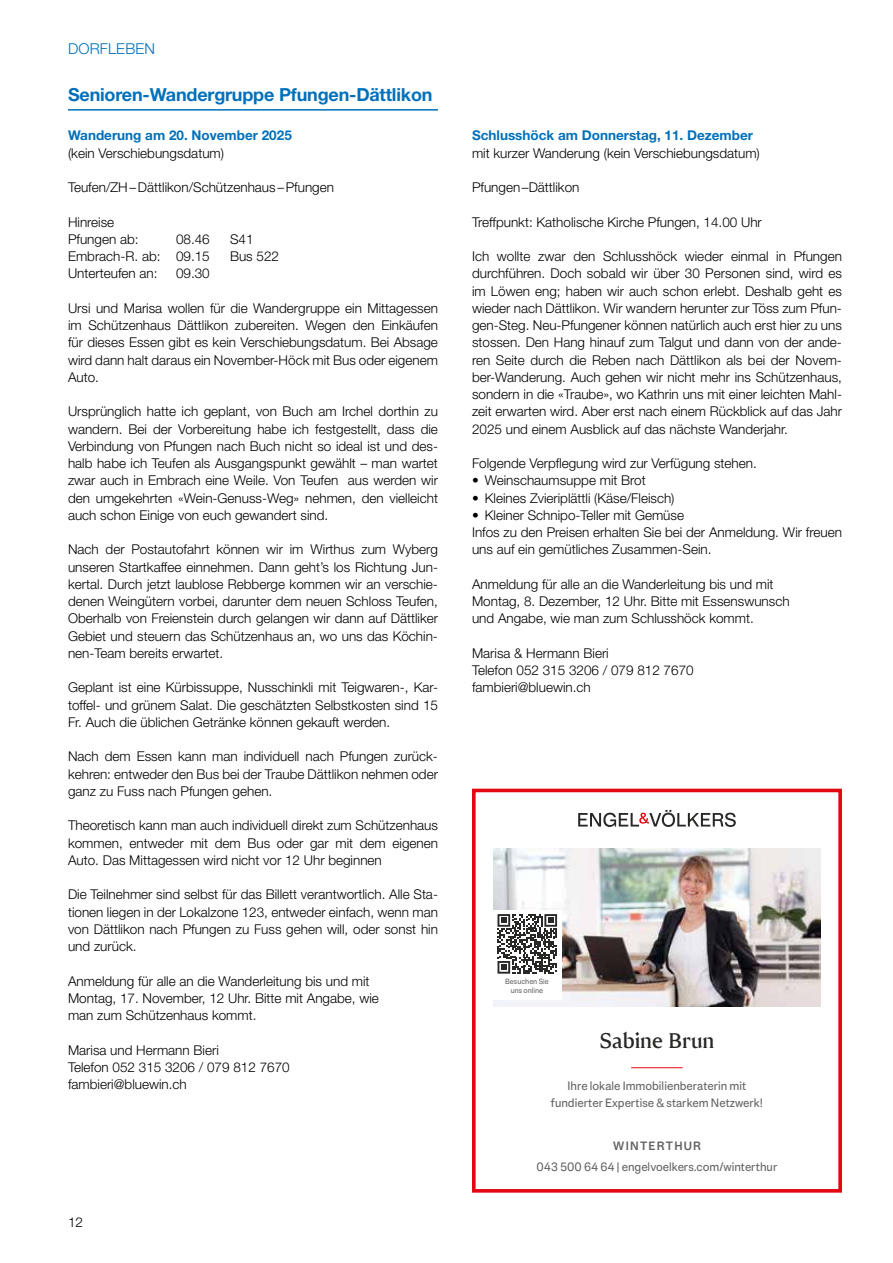
<style>
.page{position:relative;width:893px;height:1263px;background:#fff}
.page>*{position:absolute;margin:0;border:0;box-sizing:border-box;transform-origin:0 0}
.t1{font:700 21px "Engel Voelkers Head";color:#282827}
.t2{font:700 18px "Helvetica Neue LT Pro";letter-spacing:-.01em;color:#0070ba}
.t3{font:300 15px "Helvetica Neue LT Pro";letter-spacing:.01em;color:#0070ba}
.t4{font:300 13.5px/17.2px "Helvetica Neue LT Pro";color:#000;text-align:justify}
.t5{font:700 13.5px "Helvetica Neue LT Pro";color:#0070ba}
.t6{font:12px/16.5px "Engel Voelkers Text";color:#646363;text-align:center}
.t7{font:700 12px "Engel Voelkers Text";letter-spacing:.1em;color:#646363}
.t8{font:7.5px/9px "Engel Voelkers Text";color:#646363;text-align:center}
</style>
<div class="page">
<hr style="left:68px;top:109px;width:370px;height:2px;background:#0070ba">
<div style="left:472px;top:789px;width:370px;height:404px;border:4px solid #e30613"></div>
<img style="left:493px;top:848px;width:328px;height:158px">
<svg style="left:578px;top:810px;width:158px;height:17px"></svg>
<hr style="left:631px;top:1067px;width:52px;height:1px;background:#e30613">
<div style="left:493px;top:910px;width:68px;height:89px;background:#fff"></div>
<svg style="left:497px;top:914px;width:60px;height:60px"></svg>
<p class="t3" style="left:68px;top:40px;width:89px">DORFLEBEN</p>
<h2 class="t2" style="left:68px;top:84px;width:366px">Senioren-Wandergruppe Pfungen-Dättlikon</h2>
<p class="t5" style="left:68px;top:127px;width:225px">Wanderung am 20. November 2025</p>
<p class="t4" style="left:68px;top:144px;width:158px">(kein Verschiebungsdatum)</p>
<p class="t4" style="left:68px;top:178px;width:268px">Teufen/ZH–Dättlikon/Schützenhaus–Pfungen</p>
<p class="t4" style="left:68px;top:213px;width:72px">Hinreise<br>Pfungen ab:</p>
<p class="t4" style="left:176px;top:230px;width:35px">08.46</p>
<p class="t4" style="left:230px;top:230px;width:25px">S41</p>
<p class="t4" style="left:68px;top:247px;width:143px">Embrach-R. ab: 09.15</p>
<p class="t4" style="left:230px;top:247px;width:51px">Bus 522</p>
<p class="t4" style="left:68px;top:265px;width:91px">Unterteufen an:</p>
<p class="t4" style="left:176px;top:265px;width:35px">09.30</p>
<p class="t4" style="left:68px;top:299px;width:371px">Ursi und Marisa wollen für die Wandergruppe ein Mittagessen im Schützenhaus Dättlikon zubereiten. Wegen den Einkäufen für dieses Essen gibt es kein Verschiebungsdatum. Bei Absage wird dann halt daraus ein November-Höck mit Bus oder eigenem Auto.</p>
<p class="t4" style="left:68px;top:403px;width:371px">Ursprünglich hatte ich geplant, von Buch am Irchel dorthin zu wandern. Bei der Vorbereitung habe ich festgestellt, dass die Verbindung von Pfungen nach Buch nicht so ideal ist und des&shy;halb habe ich Teufen als Ausgangspunkt gewählt – man wartet zwar auch in Embrach eine Weile. Von Teufen aus werden wir den umgekehrten «Wein-Genuss-Weg» nehmen, den vielleicht auch schon Einige von euch gewandert sind.</p>
<p class="t4" style="left:68px;top:541px;width:371px">Nach der Postautofahrt können wir im Wirthus zum Wyberg unseren Startkaffee einnehmen. Dann geht’s los Richtung Jun&shy;kertal. Durch jetzt laublose Rebberge kommen wir an verschie&shy;denen Weingütern vorbei, darunter dem neuen Schloss Teufen, Oberhalb von Freienstein durch gelangen wir dann auf Dättliker Gebiet und steuern das Schützenhaus an, wo uns das Köchin&shy;nen-Team bereits erwartet.</p>
<p class="t4" style="left:68px;top:679px;width:371px">Geplant ist eine Kürbissuppe, Nusschinkli mit Teigwaren-, Kar&shy;toffel- und grünem Salat. Die geschätzten Selbstkosten sind 15<br>Fr. Auch die üblichen Getränke können gekauft werden.</p>
<p class="t4" style="left:68px;top:748px;width:371px">Nach dem Essen kann man individuell nach Pfungen zurück&shy;kehren: entweder den Bus bei der Traube Dättlikon nehmen oder ganz zu Fuss nach Pfungen gehen.</p>
<p class="t4" style="left:68px;top:817px;width:371px">Theoretisch kann man auch individuell direkt zum Schützenhaus kommen, entweder mit dem Bus oder gar mit dem eigenen Auto. Das Mittagessen wird nicht vor 12 Uhr beginnen</p>
<p class="t4" style="left:68px;top:886px;width:371px">Die Teilnehmer sind selbst für das Billett verantwortlich. Alle Sta&shy;tionen liegen in der Lokalzone 123, entweder einfach, wenn man von Dättlikon nach Pfungen zu Fuss gehen will, oder sonst hin und zurück.</p>
<p class="t4" style="left:68px;top:972px;width:312px;text-align:left">Anmeldung für alle an die Wanderleitung bis und mit<br>Montag, 17. November, 12 Uhr. Bitte mit Angabe, wie man zum Schützenhaus kommt.</p>
<p class="t4" style="left:68px;top:1041px;width:223px;text-align:left">Marisa und Hermann Bieri<br>Telefon 052 315 3206 / 079 812 7670 fambieri@bluewin.ch</p>
<p class="t4" style="left:68px;top:1213px;width:17px">12</p>
<p class="t5" style="left:472px;top:127px;width:283px">Schlusshöck am Donnerstag, 11. Dezember</p>
<p class="t4" style="left:472px;top:144px;width:289px">mit kurzer Wanderung (kein Verschiebungsdatum)</p>
<p class="t4" style="left:472px;top:178px;width:109px">Pfungen–Dättlikon</p>
<p class="t4" style="left:472px;top:213px;width:291px">Treffpunkt: Katholische Kirche Pfungen, 14.00 Uhr</p>
<p class="t4" style="left:472px;top:247px;width:371px">Ich wollte zwar den Schlusshöck wieder einmal in Pfungen durchführen. Doch sobald wir über 30 Personen sind, wird es im Löwen eng; haben wir auch schon erlebt. Deshalb geht es wieder nach Dättlikon. Wir wandern herunter zur Töss zum Pfun&shy;gen-Steg. Neu-Pfungener können natürlich auch erst hier zu uns stossen. Den Hang hinauf zum Talgut und dann von der ande&shy;ren Seite durch die Reben nach Dättlikon als bei der Novem&shy;ber-Wanderung. Auch gehen wir nicht mehr ins Schützenhaus, sondern in die «Traube», wo Kathrin uns mit einer leichten Mahl&shy;zeit erwarten wird. Aber erst nach einem Rückblick auf das Jahr 2025 und einem Ausblick auf das nächste Wanderjahr.</p>
<p class="t4" style="left:472px;top:454px;width:286px">Folgende Verpflegung wird zur Verfügung stehen.</p>
<p class="t4" style="left:472px;top:472px;width:175px">• Weinschaumsuppe mit Brot</p>
<p class="t4" style="left:472px;top:489px;width:204px">• Kleines Zvieriplättli (Käse/Fleisch)</p>
<p class="t4" style="left:472px;top:506px;width:371px;text-align:left">• Kleiner Schnipo-Teller mit Gemüse<br>Infos zu den Preisen erhalten Sie bei der Anmeldung. Wir freuen uns auf ein gemütliches Zusammen-Sein.</p>
<p class="t4" style="left:472px;top:575px;width:319px;text-align:left">Anmeldung für alle an die Wanderleitung bis und mit<br>Montag, 8. Dezember, 12 Uhr. Bitte mit Essenswunsch und Angabe, wie man zum Schlusshöck kommt.</p>
<p class="t4" style="left:472px;top:644px;width:223px;text-align:left">Marisa &amp; Hermann Bieri<br>Telefon 052 315 3206 / 079 812 7670 fambieri@bluewin.ch</p>
<p class="t8" style="left:505px;top:977px;width:45px">Besuchen Sie uns online</p>
<h1 class="t1" style="left:599px;top:1028px;width:117px">Sabine Brun</h1>
<p class="t6" style="left:551px;top:1078px;width:214px">Ihre lokale Immobilienberaterin mit fundierter Expertise &amp; starkem Netzwerk!</p>
<p class="t7" style="left:613px;top:1138px;width:90px">WINTERTHUR</p>
<p class="t6" style="left:537px;top:1159px;width:242px">043 500 64 64 | engelvoelkers.com/winterthur</p>
</div>
